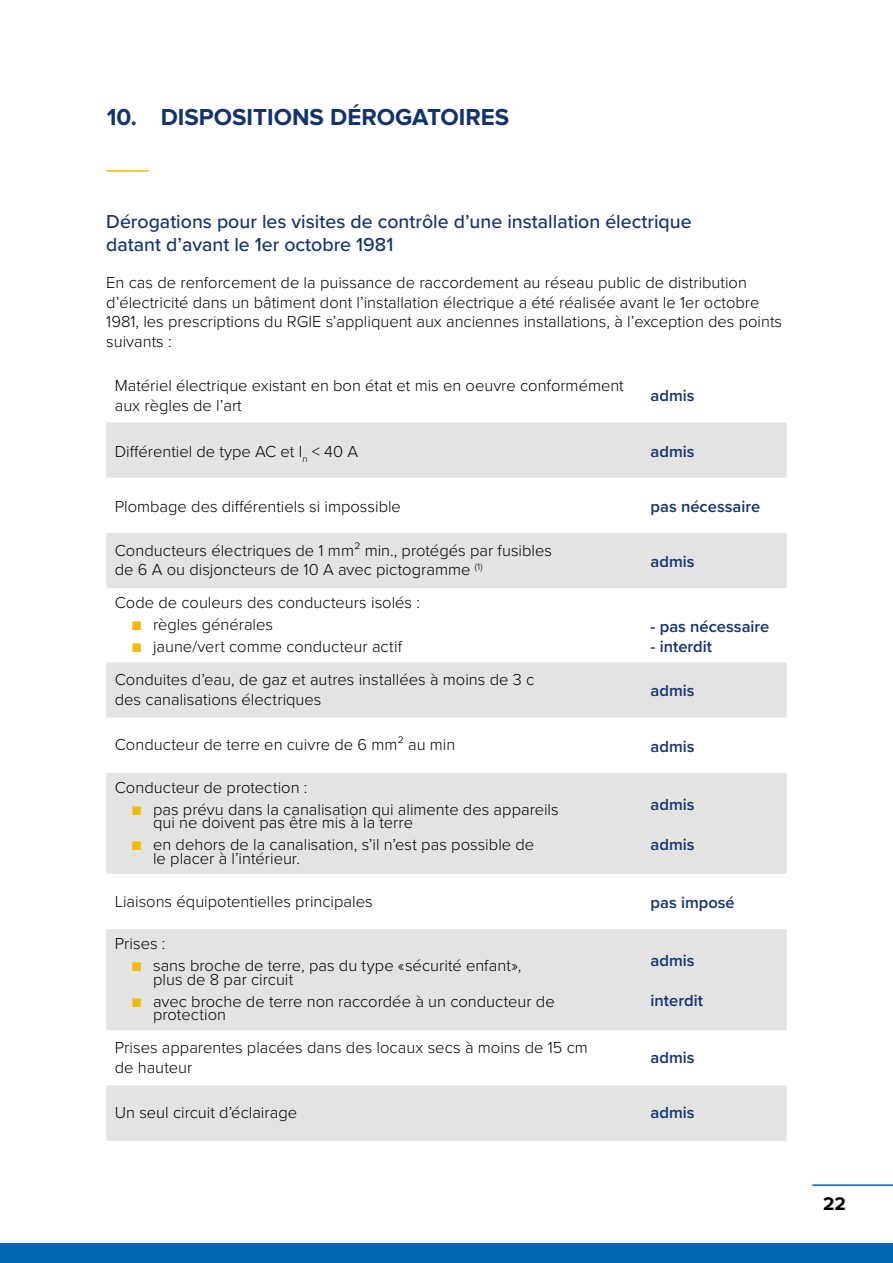
<style>
.page{position:relative;width:893px;height:1263px;background:#fff}
.page>*{position:absolute;margin:0;border:0;box-sizing:border-box;transform-origin:0 0}
.t1{font:700 24px "Proxima Nova";color:#133370}
.t2{font:500 19.5px/23.4px "Proxima Nova";color:#133370}
.t3{font:700 19.05px "Proxima Nova";color:#000}
.t4{font:300 16.5px/19.8px "Proxima Nova";color:#000}
.t5{font:600 16.5px "Proxima Nova";color:#133370}
.s1{font-weight:400;font-size:15px;color:#f4b900}
</style>
<div class="page">
<div style="left:0;top:1243px;width:893px;height:20px;background:#0067b2"></div>
<hr style="left:812px;top:1184px;width:81px;height:2px;background:#0067b2">
<hr style="left:106px;top:170px;width:43px;height:2px;background:#f4b900">
<svg style="left:106px;top:422px;width:681px;height:719px;fill:#e3e3e3"></svg>
<h1 class="t1" style="left:107px;top:103px;width:404px">10. DISPOSITIONS DÉROGATOIRES</h1>
<p class="t2" style="left:106px;top:209px;width:587px">Dérogations pour les visites de contrôle d’une installation électrique datant d’avant le 1er octobre 1981</p>
<p class="t4" style="left:106px;top:272px;width:677px">En cas de renforcement de la puissance de raccordement au réseau public de distribution d’électricité dans un bâtiment dont l’installation électrique a été réalisée avant le 1er octobre 1981, les prescriptions du RGIE s’appliquent aux anciennes installations, à l’exception des points suivants :</p>
<p class="t4" style="left:115px;top:375px;width:511px">Matériel électrique existant en bon état et mis en oeuvre conformément aux règles de l’art</p>
<p class="t5" style="left:651px;top:383px;width:45px">admis</p>
<p class="t4" style="left:115px;top:440px;width:245px">Différentiel de type AC et I<sub>n</sub> &lt; 40 A</p>
<p class="t5" style="left:651px;top:439px;width:45px">admis</p>
<p class="t4" style="left:115px;top:495px;width:288px">Plombage des différentiels si impossible</p>
<p class="t5" style="left:651px;top:494px;width:111px">pas nécessaire</p>
<p class="t4" style="left:115px;top:539px;width:439px">Conducteurs électriques de 1 mm² min., protégés par fusibles de 6 A ou disjoncteurs de 10 A avec pictogramme <sup>(1)</sup></p>
<p class="t5" style="left:651px;top:549px;width:45px">admis</p>
<p class="t4" style="left:115px;top:592px;width:307px">Code de couleurs des conducteurs isolés :</p>
<p class="t4" style="left:132px;top:614px;width:143px"><span class="s1">■</span> règles générales</p>
<p class="t4" style="left:132px;top:636px;width:272px"><span class="s1">■</span> jaune/vert comme conducteur actif</p>
<p class="t5" style="left:651px;top:614px;width:120px">- pas nécessaire</p>
<p class="t5" style="left:651px;top:634px;width:63px">- interdit</p>
<p class="t4" style="left:115px;top:669px;width:421px">Conduites d’eau, de gaz et autres installées à moins de 3 c des canalisations électriques</p>
<p class="t5" style="left:651px;top:679px;width:45px">admis</p>
<p class="t4" style="left:115px;top:734px;width:342px">Conducteur de terre en cuivre de 6 mm² au min</p>
<p class="t5" style="left:651px;top:734px;width:45px">admis</p>
<p class="t4" style="left:115px;top:776px;width:194px">Conducteur de protection :</p>
<p class="t4" style="left:153px;top:802px;width:407px;line-height:13.5px;text-indent:-21px"><span class="s1">■</span> pas prévu dans la canalisation qui alimente des appareils qui ne doivent pas être mis à la terre</p>
<p class="t4" style="left:153px;top:837px;width:383px;line-height:13.5px;text-indent:-21px"><span class="s1">■</span> en dehors de la canalisation, s’il n’est pas possible de le placer à l’intérieur.</p>
<p class="t5" style="left:651px;top:792px;width:45px">admis</p>
<p class="t5" style="left:651px;top:832px;width:45px">admis</p>
<p class="t4" style="left:115px;top:890px;width:259px">Liaisons équipotentielles principales</p>
<p class="t5" style="left:651px;top:890px;width:86px">pas imposé</p>
<p class="t4" style="left:115px;top:933px;width:52px">Prises :</p>
<p class="t4" style="left:153px;top:958px;width:370px;line-height:13.5px;text-indent:-21px"><span class="s1">■</span> sans broche de terre, pas du type «sécurité enfant», plus de 8 par circuit</p>
<p class="t4" style="left:153px;top:993px;width:403px;line-height:13.5px;text-indent:-21px"><span class="s1">■</span> avec broche de terre non raccordée à un conducteur de protection</p>
<p class="t5" style="left:651px;top:949px;width:45px">admis</p>
<p class="t5" style="left:651px;top:988px;width:54px">interdit</p>
<p class="t4" style="left:115px;top:1037px;width:475px">Prises apparentes placées dans des locaux secs à moins de 15 cm de hauteur</p>
<p class="t5" style="left:651px;top:1045px;width:46px">admis</p>
<p class="t4" style="left:115px;top:1102px;width:184px">Un seul circuit d’éclairage</p>
<p class="t5" style="left:651px;top:1100px;width:46px">admis</p>
<p class="t3" style="left:823px;top:1193px;width:24px">22</p>
</div>
